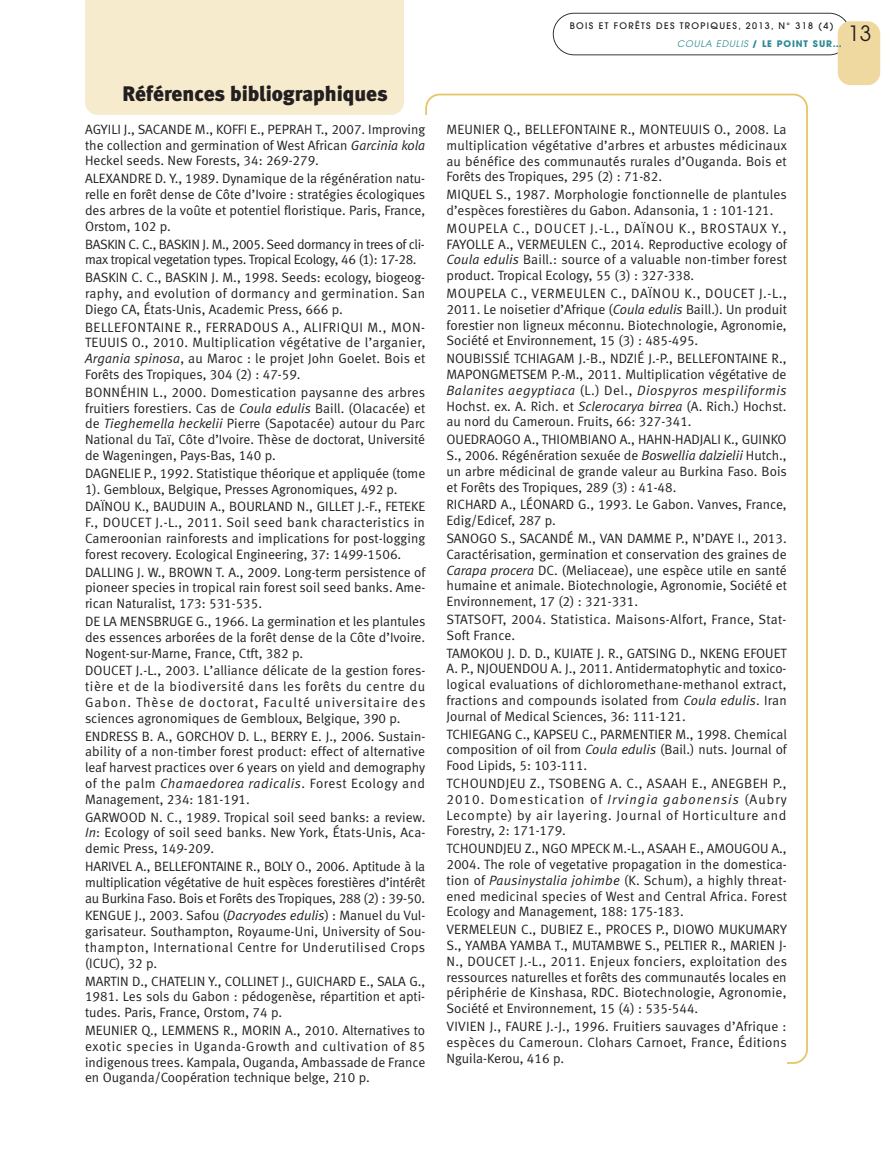
<style>
.page{position:relative;width:893px;height:1149px;background:#fff}
.page>*{position:absolute;margin:0;border:0;box-sizing:border-box;transform-origin:0 0}
.t1{font:21px "Meta Black LF";color:#231f20}
.t2{font:21px "Avant Garde";color:#231f20}
.t3{font:13.5px/15.8px "Meta Normal LF";color:#231f20;text-align:justify}
.t4{font:13.5px/15.8px "Meta Normal LF";letter-spacing:-.025em;color:#231f20}
.t5{font:13.5px/15.8px "Meta Normal LF";letter-spacing:.02em;color:#231f20}
.t6{font:500 9px "Avant Garde";letter-spacing:.15em;color:#231f20}
.t7{font:700 9px "Avant Garde";letter-spacing:.1em;color:#2c8993}
.s1{font-style:italic}
.s2{font-weight:400;font-style:italic}
</style>
<div class="page">
<svg style="left:425px;top:94px;width:383px;height:969px"></svg>
<div style="left:85px;top:116px;width:702px;height:1011px;background:#fff"></div>
<div style="left:85px;top:0;width:319px;height:115px;background:#f6ebcd"></div>
<svg style="left:553px;top:13px;width:294px;height:42px"></svg>
<div style="left:838px;top:21px;width:42px;height:64px;background:#f0d9a0;border-radius:13px"></div>
<h1 class="t1" style="left:122px;top:86px;width:267px">Références bibliographiques</h1>
<p class="t3" style="left:85px;top:123px;width:342px">AGYILI J., SACANDE M., KOFFI E., PEPRAH T., 2007. Improving the collection and germination of West African <span class="s1">Garcinia kola </span>Heckel seeds. New Forests, 34: 269-279.</p>
<p class="t3" style="left:85px;top:172px;width:342px">ALEXANDRE D. Y., 1989. Dynamique de la régénération natu&shy;relle en forêt dense de Côte d’Ivoire : stratégies écologiques des arbres de la voûte et potentiel floristique. Paris, France, Orstom, 102 p.</p>
<p class="t4" style="left:85px;top:237px;width:341px">BASKIN C. C., BASKIN J. M., 2005. Seed dormancy in trees of cli&shy;max tropical vegetation types. Tropical Ecology, 46 (1): 17-28.</p>
<p class="t3" style="left:85px;top:271px;width:342px">BASKIN C. C., BASKIN J. M., 1998. Seeds: ecology, biogeog&shy;raphy, and evolution of dormancy and germination. San Diego CA, États-Unis, Academic Press, 666 p.</p>
<p class="t3" style="left:85px;top:320px;width:342px">BELLEFONTAINE R., FERRADOUS A., ALIFRIQUI M., MON-TEUUIS O., 2010. Multiplication végétative de l’arganier, <span class="s1">Argania spinosa</span>, au Maroc : le projet John Goelet. Bois et Forêts des Tropiques, 304 (2) : 47-59.</p>
<p class="t3" style="left:85px;top:385px;width:342px">BONNÉHIN L., 2000. Domestication paysanne des arbres fruitiers forestiers. Cas de <span class="s1">Coula edulis</span> Baill. (Olacacée) et de <span class="s1">Tieghemella heckelii</span> Pierre (Sapotacée) autour du Parc National du Taï, Côte d’Ivoire. Thèse de doctorat, Université de Wageningen, Pays-Bas, 140 p.</p>
<p class="t3" style="left:85px;top:466px;width:342px">DAGNELIE P., 1992. Statistique théorique et appliquée (tome<br>1). Gembloux, Belgique, Presses Agronomiques, 492 p.</p>
<p class="t3" style="left:85px;top:500px;width:342px">DAÏNOU K., BAUDUIN A., BOURLAND N., GILLET J.-F., FETEKE F., DOUCET J.-L., 2011. Soil seed bank characteristics in Cameroonian rainforests and implications for post-logging forest recovery. Ecological Engineering, 37: 1499-1506.</p>
<p class="t3" style="left:85px;top:565px;width:342px">DALLING J. W., BROWN T. A., 2009. Long-term persistence of pioneer species in tropical rain forest soil seed banks. Ame&shy;rican Naturalist, 173: 531-535.</p>
<p class="t3" style="left:85px;top:614px;width:342px">DE LA MENSBRUGE G., 1966. La germination et les plantules des essences arborées de la forêt dense de la Côte d’Ivoire.<br>Nogent-sur-Marne, France, Ctft, 382 p.</p>
<p class="t3" style="left:85px;top:664px;width:342px">DOUCET J.-L., 2003. L’alliance délicate de la gestion fores&shy;tière et de la biodiversité dans les forêts du centre du Gabon. Thèse de doctorat, Faculté universitaire des sciences agronomiques de Gembloux, Belgique, 390 p.</p>
<p class="t3" style="left:85px;top:729px;width:342px">ENDRESS B. A., GORCHOV D. L., BERRY E. J., 2006. Sustain&shy;ability of a non-timber forest product: effect of alternative leaf harvest practices over 6 years on yield and demography of the palm <span class="s1">Chamaedorea radicalis</span>. Forest Ecology and Management, 234: 181-191.</p>
<p class="t3" style="left:85px;top:810px;width:342px">GARWOOD N. C., 1989. Tropical soil seed banks: a review.<br><span class="s1">In</span>: Ecology of soil seed banks. New York, États-Unis, Aca&shy;demic Press, 149-209.</p>
<p class="t3" style="left:85px;top:859px;width:342px">HARIVEL A., BELLEFONTAINE R., BOLY O., 2006. Aptitude à la multiplication végétative de huit espèces forestières d’intérêt au Burkina Faso. Bois et Forêts des Tropiques, 288 (2) : 39-50.</p>
<p class="t3" style="left:85px;top:908px;width:342px">KENGUE J., 2003. Safou (<span class="s1">Dacryodes edulis</span>) : Manuel du Vul&shy;garisateur. Southampton, Royaume-Uni, University of Sou&shy;thampton, International Centre for Underutilised Crops (ICUC), 32 p.</p>
<p class="t3" style="left:85px;top:974px;width:342px">MARTIN D., CHATELIN Y., COLLINET J., GUICHARD E., SALA G., 1981. Les sols du Gabon : pédogenèse, répartition et apti&shy;tudes. Paris, France, Orstom, 74 p.</p>
<p class="t3" style="left:85px;top:1023px;width:342px">MEUNIER Q., LEMMENS R., MORIN A., 2010. Alternatives to exotic species in Uganda-Growth and cultivation of 85 indigenous trees. Kampala, Ouganda, Ambassade de France en Ouganda/Coopération technique belge, 210 p.</p>
<p class="t6" style="left:570px;top:23px;width:265px">BOIS ET FORÊTS DES TROPIQUES, 2013, N° 318 (4)</p>
<h1 class="t2" style="left:848px;top:26px;width:25px">13</h1>
<p class="t7" style="left:677px;top:41px;width:166px"><span class="s2">COULA EDULIS</span> / LE POINT SUR…</p>
<p class="t3" style="left:446px;top:123px;width:342px">MEUNIER Q., BELLEFONTAINE R., MONTEUUIS O., 2008. La multiplication végétative d’arbres et arbustes médicinaux au bénéfice des communautés rurales d’Ouganda. Bois et Forêts des Tropiques, 295 (2) : 71-82.</p>
<p class="t3" style="left:446px;top:188px;width:342px">MIQUEL S., 1987. Morphologie fonctionnelle de plantules d’espèces forestières du Gabon. Adansonia, 1 : 101-121.</p>
<p class="t3" style="left:446px;top:221px;width:342px">MOUPELA C., DOUCET J.-L., DAÏNOU K., BROSTAUX Y., FAYOLLE A., VERMEULEN C., 2014. Reproductive ecology of <span class="s1">Coula edulis</span> Baill.: source of a valuable non-timber forest product. Tropical Ecology, 55 (3) : 327-338.</p>
<p class="t3" style="left:446px;top:287px;width:342px">MOUPELA C., VERMEULEN C., DAÏNOU K., DOUCET J.-L., 2011. Le noisetier d’Afrique (<span class="s1">Coula edulis</span> Baill.). Un produit forestier non ligneux méconnu. Biotechnologie, Agronomie, Société et Environnement, 15 (3) : 485-495.</p>
<p class="t3" style="left:446px;top:352px;width:342px">NOUBISSIÉ TCHIAGAM J.-B., NDZIÉ J.-P., BELLEFONTAINE R., MAPONGMETSEM P.-M., 2011. Multiplication végétative de <span class="s1">Balanites aegyptiaca</span> (L.) Del., <span class="s1">Diospyros mespiliformis </span>Hochst. ex. A. Rich. et <span class="s1">Sclerocarya birrea</span> (A. Rich.) Hochst. au nord du Cameroun. Fruits, 66: 327-341.</p>
<p class="t3" style="left:446px;top:433px;width:342px">OUEDRAOGO A., THIOMBIANO A., HAHN-HADJALI K., GUINKO S., 2006. Régénération sexuée de <span class="s1">Boswellia dalzielii</span> Hutch., un arbre médicinal de grande valeur au Burkina Faso. Bois et Forêts des Tropiques, 289 (3) : 41-48.</p>
<p class="t3" style="left:446px;top:498px;width:342px">RICHARD A., LÉONARD G., 1993. Le Gabon. Vanves, France,<br>Edig/Edicef, 287 p.</p>
<p class="t3" style="left:446px;top:531px;width:342px">SANOGO S., SACANDÉ M., VAN DAMME P., N’DAYE I., 2013.<br>Caractérisation, germination et conservation des graines de <span class="s1">Carapa procera</span> DC. (Meliaceae), une espèce utile en santé humaine et animale. Biotechnologie, Agronomie, Société et Environnement, 17 (2) : 321-331.</p>
<p class="t5" style="left:446px;top:612px;width:341px">STATSOFT, 2004. Statistica. Maisons-Alfort, France, Stat-<br>Soft France.</p>
<p class="t3" style="left:446px;top:646px;width:342px">TAMOKOU J. D. D., KUIATE J. R., GATSING D., NKENG EFOUET A. P., NJOUENDOU A. J., 2011. Antidermatophytic and toxico&shy;logical evaluations of dichloromethane-methanol extract, fractions and compounds isolated from <span class="s1">Coula edulis</span>. Iran Journal of Medical Sciences, 36: 111-121.</p>
<p class="t3" style="left:446px;top:727px;width:342px">TCHIEGANG C., KAPSEU C., PARMENTIER M., 1998. Chemical composition of oil from <span class="s1">Coula edulis</span> (Bail.) nuts. Journal of Food Lipids, 5: 103-111.</p>
<p class="t3" style="left:446px;top:776px;width:342px">TCHOUNDJEU Z., TSOBENG A. C., ASAAH E., ANEGBEH P., 2010. Domestication of <span class="s1">Irvingia gabonensis</span> (Aubry Lecompte) by air layering. Journal of Horticulture and Forestry, 2: 171-179.</p>
<p class="t3" style="left:446px;top:841px;width:342px">TCHOUNDJEU Z., NGO MPECK M.-L., ASAAH E., AMOUGOU A., 2004. The role of vegetative propagation in the domestica&shy;tion of <span class="s1">Pausinystalia johimbe</span> (K. Schum), a highly threat&shy;ened medicinal species of West and Central Africa. Forest Ecology and Management, 188: 175-183.</p>
<p class="t3" style="left:446px;top:922px;width:342px">VERMELEUN C., DUBIEZ E., PROCES P., DIOWO MUKUMARY S., YAMBA YAMBA T., MUTAMBWE S., PELTIER R., MARIEN J-N., DOUCET J.-L., 2011. Enjeux fonciers, exploitation des ressources naturelles et forêts des communautés locales en périphérie de Kinshasa, RDC. Biotechnologie, Agronomie, Société et Environnement, 15 (4) : 535-544.</p>
<p class="t3" style="left:446px;top:1019px;width:342px">VIVIEN J., FAURE J.-J., 1996. Fruitiers sauvages d’Afrique : espèces du Cameroun. Clohars Carnoet, France, Éditions Nguila-Kerou, 416 p.</p>
</div>
